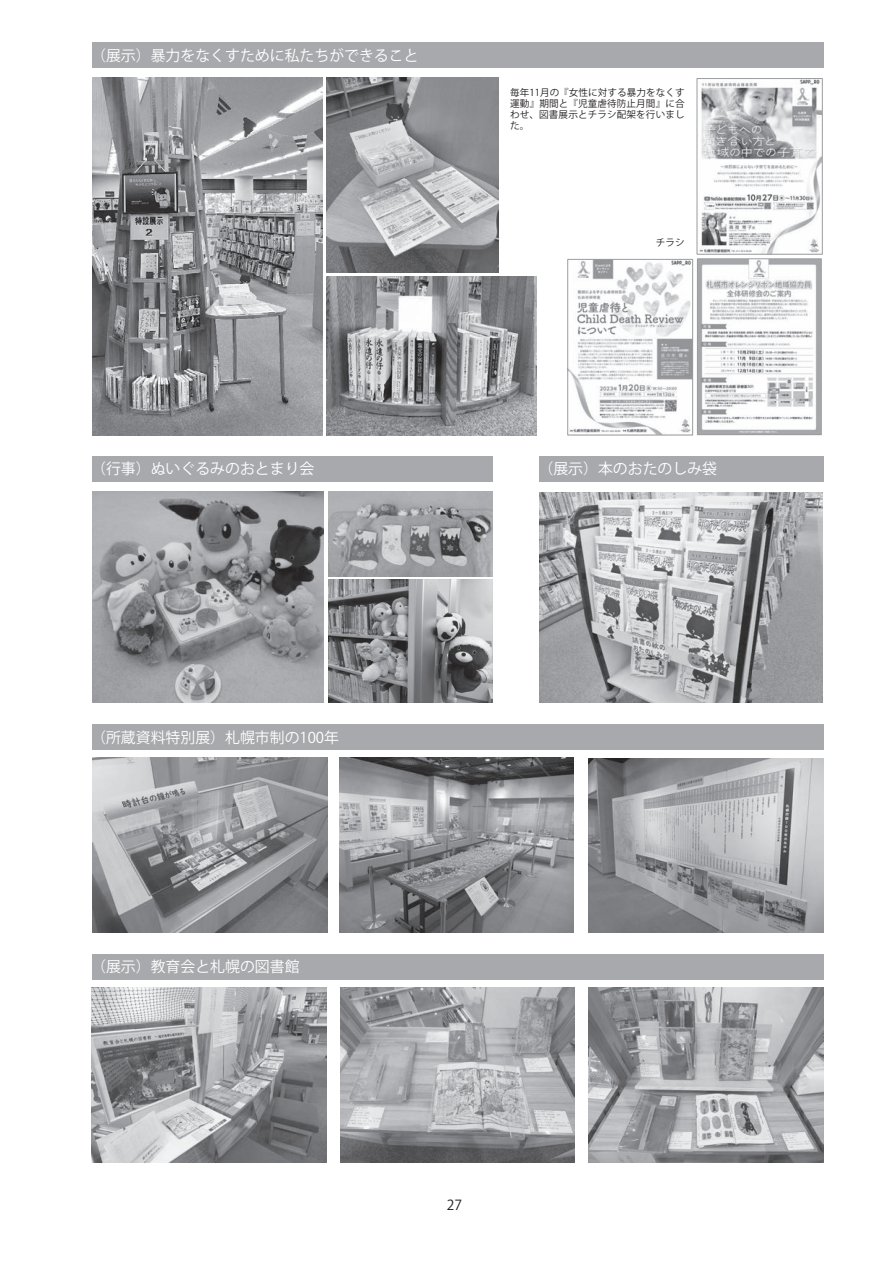
<style>
.page{position:relative;width:893px;height:1263px;background:#fff}
.page>*{position:absolute;margin:0;border:0;box-sizing:border-box;transform-origin:0 0}
.t1{font:14.85px "Koz Go Pro";color:#fff}
.t2{font:13.8px "Koz Go Pro";color:#231f20}
.t3{font:9.6px/11.1px "Koz Go Pro";letter-spacing:.015em;color:#231f20;text-align:justify}
</style>
<div class="page">
<div style="left:92px;top:43px;width:732px;height:25px;background:#a8a9ad"></div>
<div style="left:92px;top:724px;width:732px;height:26px;background:#a8a9ad"></div>
<div style="left:92px;top:954px;width:732px;height:25px;background:#a8a9ad"></div>
<div style="left:92px;top:456px;width:401px;height:26px;background:#a8a9ad"></div>
<div style="left:540px;top:456px;width:284px;height:26px;background:#a8a9ad"></div>
<img style="left:699px;top:80px;width:122px;height:173px">
<div style="left:697px;top:78px;width:126px;height:177px;border:1px solid #9a9c9f"></div>
<img style="left:699px;top:260px;width:121px;height:173px">
<div style="left:697px;top:258px;width:125px;height:177px;border:1px solid #9a9c9f"></div>
<img style="left:569px;top:261px;width:122px;height:172px">
<div style="left:567px;top:259px;width:126px;height:176px;border:1px solid #9a9c9f"></div>
<img style="left:93px;top:78px;width:229px;height:357px">
<img style="left:327px;top:276px;width:209px;height:159px">
<img style="left:327px;top:78px;width:171px;height:195px">
<img style="left:329px;top:580px;width:164px;height:122px">
<img style="left:92px;top:492px;width:232px;height:211px">
<img style="left:540px;top:492px;width:282px;height:211px">
<img style="left:329px;top:492px;width:164px;height:85px">
<img style="left:92px;top:758px;width:235px;height:175px">
<img style="left:588px;top:758px;width:235px;height:175px">
<img style="left:339px;top:758px;width:235px;height:175px">
<img style="left:340px;top:987px;width:235px;height:176px">
<img style="left:588px;top:987px;width:235px;height:176px">
<img style="left:92px;top:987px;width:234px;height:176px">
<p class="t1" style="left:91px;top:46px;width:329px">（展示）暴力をなくすために私たちができること</p>
<p class="t3" style="left:510px;top:87px;width:176px">毎年11月の『女性に対する暴力をなくす運動』期間と『児童虐待防止月間』に合わせ、図書展示とチラシ配架を行いました。</p>
<p class="t3" style="left:656px;top:237px;width:30px">チラシ</p>
<p class="t1" style="left:91px;top:459px;width:225px">（行事）ぬいぐるみのおとまり会</p>
<p class="t1" style="left:539px;top:459px;width:180px">（展示）本のおたのしみ袋</p>
<p class="t1" style="left:91px;top:727px;width:249px">（所蔵資料特別展）札幌市制の100年</p>
<p class="t1" style="left:91px;top:957px;width:210px">（展示）教育会と札幌の図書館</p>
<p class="t2" style="left:447px;top:1196px;width:17px">27</p>
</div>
